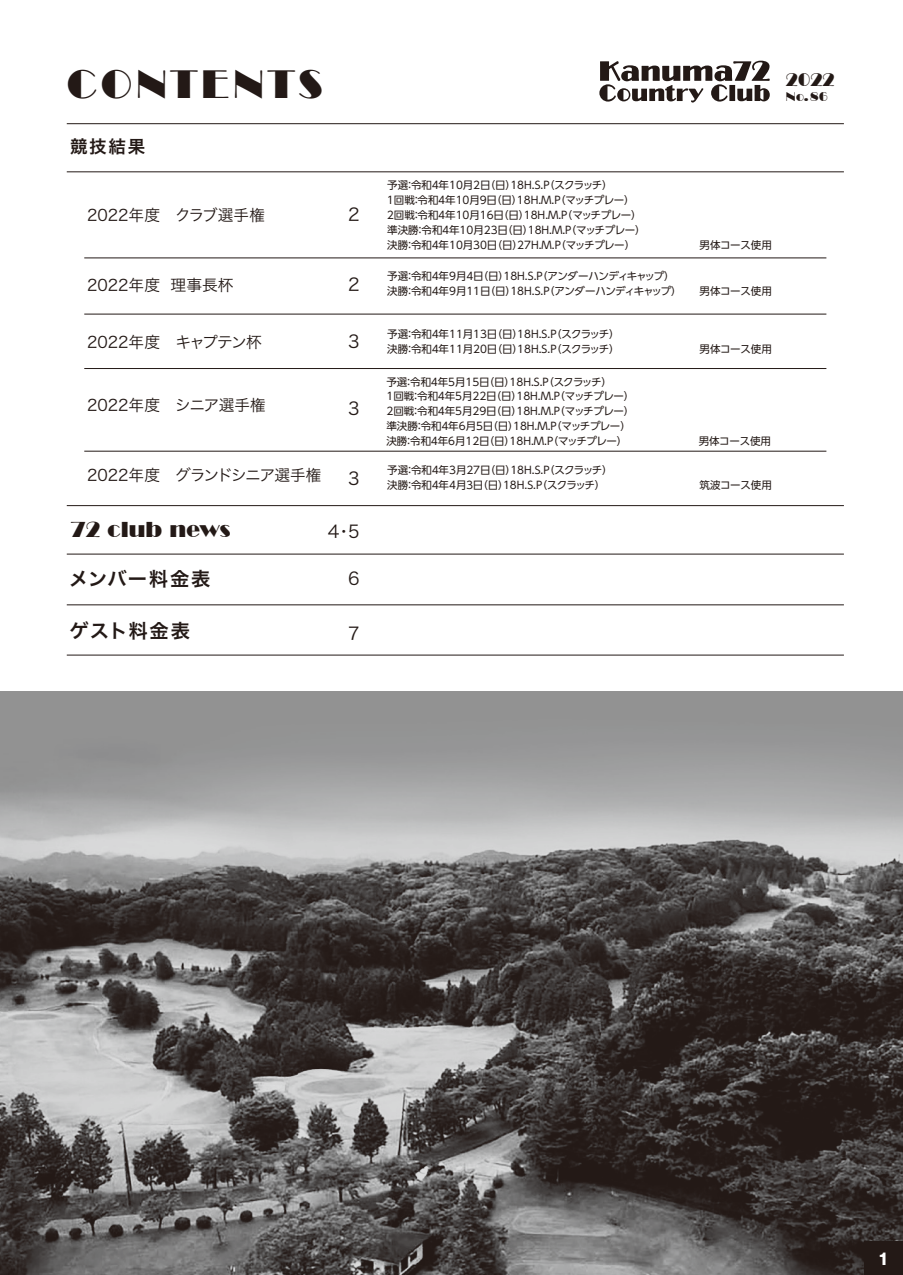
<style>
.page{position:relative;width:903px;height:1275px;background:#fff}
.page>*{position:absolute;margin:0;border:0;box-sizing:border-box;transform-origin:0 0}
.t1{font:38.5px "Broadway BT";letter-spacing:.1em;color:#231916}
.t2{font:21px "Broadway BT";color:#231916}
.t3{font:19.25px "Hira Kaku Pro W6";letter-spacing:.075em;color:#231916}
.t4{font:19.25px "Hira Kaku Pro W6";letter-spacing:.055em;color:#231916}
.t5{font:17.5px "Hira Kaku Pro W3";color:#231916}
.t6{font:17.5px "Hira Kaku Pro W6";color:#231916}
.t7{font:17.5px "Broadway BT";color:#231916}
.t8{font:15.75px "Hira Kaku Pro W3";color:#231916}
.t9{font:15.75px "Hira Kaku Pro W3";letter-spacing:-.02em;color:#231916}
.t10{font:15.75px "Hira Kaku Pro W3";letter-spacing:-.025em;color:#231916}
.t11{font:700 15.75px "Gothic MB101 Pro";color:#fff}
.t12{font:12.25px "Broadway BT";color:#231916}
.t13{font:10.5px/14.9px "UD Shin Go Pro";letter-spacing:-.015em;color:#231916}
.t14{font:10.5px/14.9px "UD Shin Go Pro";letter-spacing:-.035em;color:#231916}
</style>
<div class="page">
<img style="left:0;top:692px;width:903px;height:583px">
<svg style="left:599px;top:61px;width:171px;height:42px"></svg>
<hr style="left:67px;top:172px;width:777px;height:1px;background:#231916">
<hr style="left:84px;top:258px;width:742px;height:1px;background:#231916">
<hr style="left:67px;top:123px;width:777px;height:1px;background:#231916">
<hr style="left:67px;top:505px;width:777px;height:1px;background:#231916">
<hr style="left:67px;top:554px;width:777px;height:1px;background:#231916">
<hr style="left:67px;top:604px;width:777px;height:1px;background:#231916">
<hr style="left:67px;top:655px;width:777px;height:1px;background:#231916">
<hr style="left:84px;top:314px;width:742px;height:1px;background:#231916">
<hr style="left:84px;top:451px;width:742px;height:1px;background:#231916">
<hr style="left:84px;top:368px;width:742px;height:1px;background:#231916">
<div style="left:864px;top:1241px;width:39px;height:34px;background:#231916"></div>
<h1 class="t1" style="left:67px;top:61px;width:258px">CONTENTS</h1>
<h3 class="t6" style="left:70px;top:131px;width:77px">競技結果</h3>
<h3 class="t8" style="left:87px;top:201px;width:179px">2022年度　クラブ選手権</h3>
<h3 class="t5" style="left:348px;top:198px;width:13px">2</h3>
<h3 class="t8" style="left:87px;top:271px;width:148px">2022年度 理事長杯</h3>
<h3 class="t5" style="left:348px;top:268px;width:13px">2</h3>
<h3 class="t10" style="left:87px;top:328px;width:176px">2022年度　キャプテン杯</h3>
<h3 class="t5" style="left:348px;top:326px;width:13px">3</h3>
<h3 class="t8" style="left:87px;top:391px;width:180px">2022年度　シニア選手権</h3>
<h3 class="t5" style="left:348px;top:393px;width:13px">3</h3>
<h3 class="t9" style="left:87px;top:461px;width:236px">2022年度　グランドシニア選手権</h3>
<h3 class="t5" style="left:348px;top:463px;width:13px">3</h3>
<h2 class="t2" style="left:71px;top:517px;width:161px">72 club news</h2>
<h3 class="t3" style="left:69px;top:562px;width:143px">メンバー料金表</h3>
<h3 class="t5" style="left:328px;top:516px;width:33px">4・5</h3>
<h3 class="t5" style="left:348px;top:563px;width:13px">6</h3>
<h3 class="t4" style="left:70px;top:613px;width:122px">ゲスト料金表</h3>
<h3 class="t5" style="left:348px;top:618px;width:13px">7</h3>
<h3 class="t7" style="left:786px;top:69px;width:50px">2022</h3>
<p class="t12" style="left:786px;top:89px;width:43px">No.86</p>
<p class="t13" style="left:385px;top:177px;width:262px">予選：令和４年10月2日（日）18H.S.P（スクラッチ）<br>１回戦：令和４年10月9日（日）18H.M.P（マッチプレー）２回戦：令和４年10月16日（日）18H.M.P（マッチプレー）準決勝：令和４年10月23日（日）18H.M.P（マッチプレー）決勝：令和４年10月30日（日）27H.M.P（マッチプレー）</p>
<p class="t14" style="left:387px;top:268px;width:296px">予選：令和４年9月4日（日）18H.S.P（アンダーハンディキャップ）決勝：令和４年9月11日（日）18H.S.P（アンダーハンディキャップ）</p>
<p class="t13" style="left:387px;top:326px;width:234px">予選：令和４年11月13日（日）18H.S.P（スクラッチ）決勝：令和４年11月20日（日）18H.S.P（スクラッチ）</p>
<p class="t13" style="left:386px;top:374px;width:249px">予選：令和４年5月15日（日）18H.S.P（スクラッチ）<br>1回戦：令和４年5月22日（日）18H.M.P（マッチプレー）2回戦：令和４年5月29日（日）18H.M.P（マッチプレー）準決勝：令和４年6月5日（日）18H.M.P（マッチプレー）決勝：令和４年6月12日（日）18H.M.P（マッチプレー）</p>
<p class="t13" style="left:387px;top:462px;width:227px">予選：令和４年3月27日（日）18H.S.P（スクラッチ）決勝：令和４年4月３日（日）18H.S.P（スクラッチ）</p>
<p class="t13" style="left:699px;top:237px;width:74px">男体コース使用</p>
<p class="t13" style="left:699px;top:283px;width:74px">男体コース使用</p>
<p class="t13" style="left:699px;top:341px;width:74px">男体コース使用</p>
<p class="t13" style="left:699px;top:433px;width:74px">男体コース使用</p>
<p class="t13" style="left:699px;top:477px;width:74px">筑波コース使用</p>
<h3 class="t11" style="left:877px;top:1246px;width:13px">1</h3>
</div>
